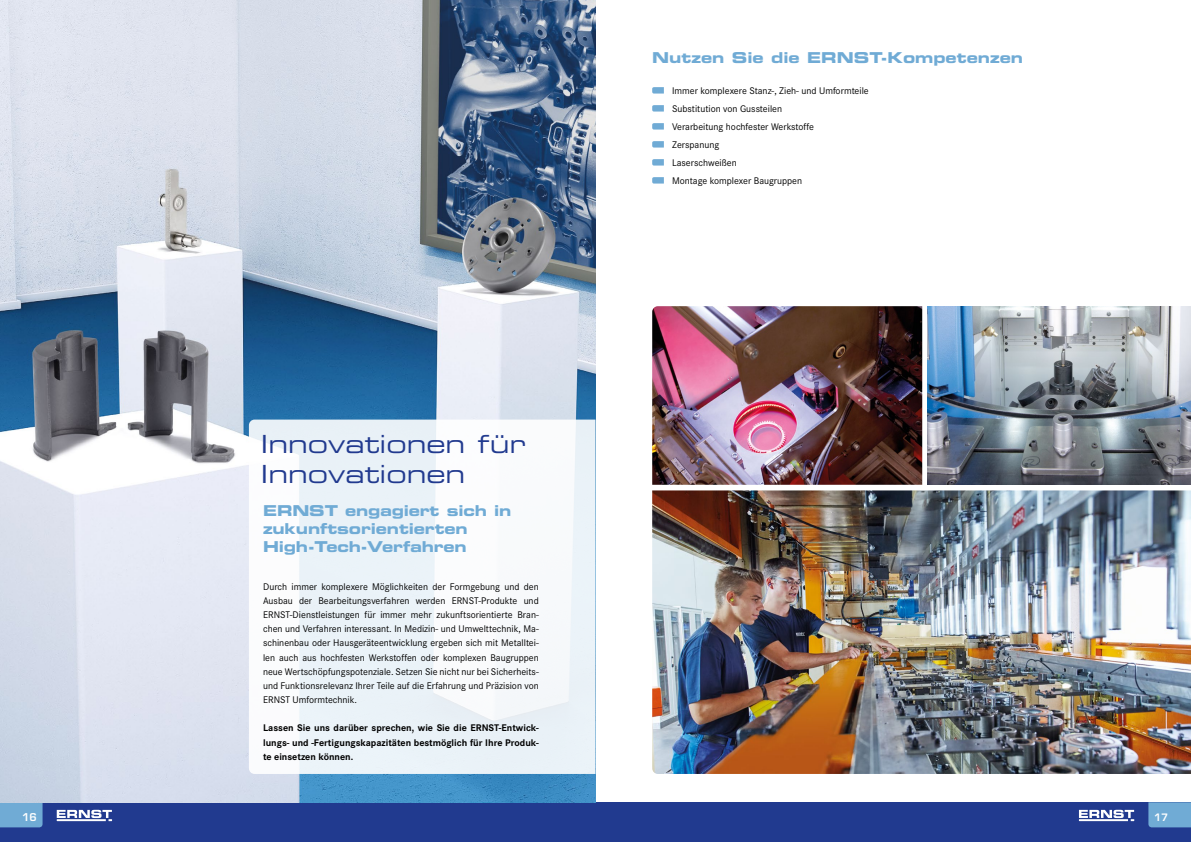
<style>
.page{position:relative;width:1191px;height:842px;background:#fff}
.page>*{position:absolute;margin:0;border:0;box-sizing:border-box;transform-origin:0 0}
.t1{font:25px/30px "Eurostile Extended Two";color:#213a8f}
.t2{font:15px/18px "Eurostile Bold Extended Two";letter-spacing:-.01em;color:#70abd5}
.t3{font:600 10.5px "Eurostile";color:#fff}
.t4{font:10px/14.2px "Corporate S";color:#000;text-align:justify}
.t5{font:700 10px/14.2px "Corporate S";color:#000;text-align:justify}
.t6{font:600 10px "Eurostile";color:#fff}
</style>
<div class="page">
<div style="left:587px;top:802px;width:604px;height:40px;background:#213a8f"></div>
<svg style="left:1148px;top:802px;width:43px;height:25px"></svg>
<svg style="left:1079px;top:810px;width:55px;height:11px"></svg>
<div style="left:0;top:802px;width:604px;height:40px;background:#213a8f"></div>
<svg style="left:0;top:802px;width:43px;height:25px"></svg>
<svg style="left:57px;top:810px;width:55px;height:11px"></svg>
<img style="left:0;top:0;width:595px;height:802px">
<svg style="left:249px;top:420px;width:346px;height:354px;fill:#ebf3f9"></svg>
<svg style="left:652px;top:87px;width:12px;height:7px"></svg>
<svg style="left:652px;top:105px;width:12px;height:7px"></svg>
<svg style="left:652px;top:123px;width:12px;height:7px"></svg>
<svg style="left:652px;top:141px;width:12px;height:7px"></svg>
<svg style="left:652px;top:159px;width:12px;height:7px"></svg>
<svg style="left:652px;top:177px;width:12px;height:7px"></svg>
<img style="left:928px;top:306px;width:263px;height:179px">
<img style="left:652px;top:306px;width:270px;height:179px">
<img style="left:652px;top:490px;width:539px;height:284px">
<h2 class="t2" style="left:652px;top:48px;width:372px">Nutzen Sie die ERNST-Kompetenzen</h2>
<h1 class="t1" style="left:261px;top:429px;width:266px">Innovationen für<br>Innovationen</h1>
<h2 class="t2" style="left:263px;top:502px;width:250px">ERNST engagiert sich in zukunftsorientierten<br>High-Tech-Verfahren</h2>
<p class="t4" style="left:263px;top:579px;width:277px">Durch immer komplexere Möglichkeiten der Formgebung und den Ausbau der Bearbeitungsverfahren werden ERNST-Produkte und ERNST-Dienstleistungen für immer mehr zukunftsorientierte Bran&shy;chen und Verfahren interessant. In Medizin- und Umwelttechnik, Ma&shy;schinenbau oder Hausgeräteentwicklung ergeben sich mit Metalltei&shy;len auch aus hochfesten Werkstoffen oder komplexen Baugruppen neue Wertschöpfungspotenziale. Setzen Sie nicht nur bei Sicherheits&shy;und Funktionsrelevanz Ihrer Teile auf die Erfahrung und Präzision von ERNST Umformtechnik.</p>
<p class="t5" style="left:263px;top:721px;width:277px">Lassen Sie uns darüber sprechen, wie Sie die ERNST-Entwick&shy;lungs- und -Fertigungskapazitäten bestmöglich für Ihre Produk&shy;te einsetzen können.</p>
<p class="t4" style="left:672px;top:81px;width:198px;line-height:18px;text-align:left">Immer komplexere Stanz-, Zieh- und Umformteile<br>Substitution von Gussteilen<br>Verarbeitung hochfester Werkstoffe<br>Zerspanung<br>Laserschweißen<br>Montage komplexer Baugruppen</p>
<p class="t3" style="left:22px;top:811px;width:16px">16</p>
<p class="t6" style="left:1154px;top:811px;width:16px">17</p>
</div>
